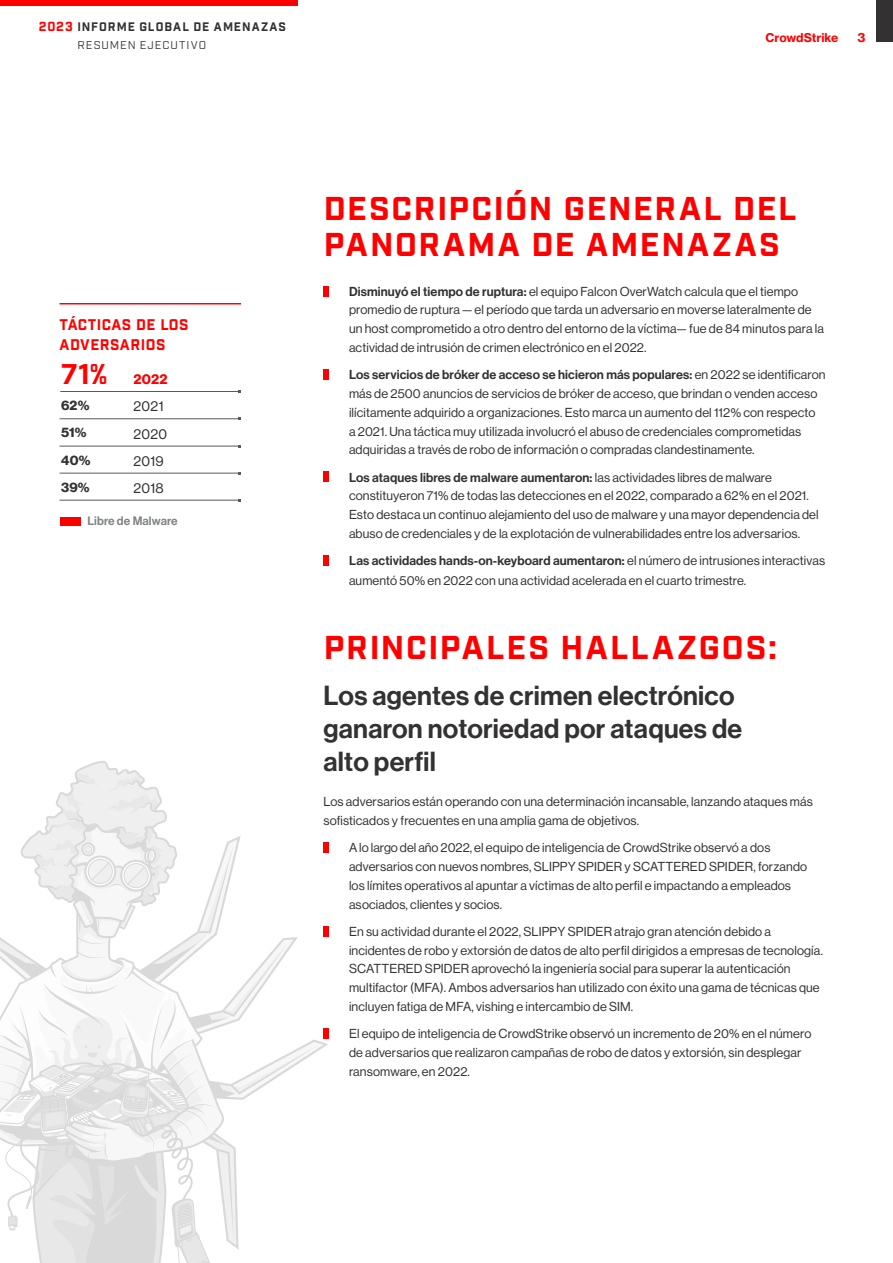
<style>
.page{position:relative;width:893px;height:1263px;background:#fff}
.page>*{position:absolute;margin:0;border:0;box-sizing:border-box;transform-origin:0 0}
.t1{font:700 33px/36px "Industry";letter-spacing:.06em;color:#f00}
.t2{font:500 27px/33px "Haas Grot Disp 65";letter-spacing:.01em;color:#333132}
.t3{font:15px/19.5px "Industry Inc Base";letter-spacing:.035em;color:#f00}
.t4{font:13.5px "Haas Grot Disp 55 Roman";letter-spacing:.025em;color:#333132}
.t5{font:700 13.5px/26px "Haas Grot Disp 75";letter-spacing:.015em;color:#f00}
.t6{font:700 13.5px "Haas Grot Disp 75";color:#333132}
.t7{font:12.75px/18.8px "Haas Grot Disp 55 Roman";letter-spacing:.01em;color:#333132}
.t8{font:500 12.75px "Haas Grot Disp 65";letter-spacing:.01em;color:#333132}
.t9{font:12px "Industry Inc Base";letter-spacing:.08em;color:#333132}
.t10{font:500 12px "Haas Grot Disp 65";letter-spacing:.01em;color:#808285}
.t11{font:700 12px "Haas Grot Text 75";letter-spacing:-.005em;color:#f00}
.t12{font:11.25px "Industry";letter-spacing:.09em;color:#333132}
.s1{font-size:12.75px;color:#f00}
.s2{font-family:"Industry";font-size:28.5px}
.s3{color:#333132}
.s4{font-family:"Haas Grot Disp 65";font-weight:500}
.s5{font-family:"Haas Grot Disp 55 Roman";font-weight:400}
</style>
<div class="page">
<svg style="left:0;top:761px;width:328px;height:502px"></svg>
<div style="left:323px;top:286px;width:6px;height:10px;background:#f00"></div>
<div style="left:323px;top:369px;width:6px;height:10px;background:#f00"></div>
<div style="left:323px;top:472px;width:6px;height:10px;background:#f00"></div>
<div style="left:323px;top:555px;width:6px;height:10px;background:#f00"></div>
<div style="left:323px;top:843px;width:6px;height:10px;background:#f00"></div>
<div style="left:323px;top:926px;width:6px;height:10px;background:#f00"></div>
<div style="left:323px;top:1028px;width:6px;height:10px;background:#f00"></div>
<hr style="left:60px;top:303px;width:181px;height:1px;background:#f00">
<hr style="left:60px;top:391px;width:180px;height:1px;background:#58595b">
<hr style="left:60px;top:418px;width:180px;height:1px;background:#58595b">
<hr style="left:60px;top:446px;width:180px;height:1px;background:#58595b">
<hr style="left:60px;top:473px;width:180px;height:1px;background:#58595b">
<hr style="left:60px;top:500px;width:180px;height:1px;background:#58595b">
<div style="left:60px;top:517px;width:21px;height:8px;background:#fc0000"></div>
<div style="left:877px;top:0;width:16px;height:42px;background:#333132"></div>
<div style="left:0;top:0;width:298px;height:6px;background:#f00"></div>
<p class="t9" style="left:39px;top:20px;width:249px"><span class="s1">2023</span> INFORME GLOBAL DE AMENAZAS</p>
<p class="t12" style="left:78px;top:39px;width:130px">RESUMEN EJECUTIVO</p>
<p class="t11" style="left:766px;top:30px;width:74px">CrowdStrike</p>
<p class="t11" style="left:857px;top:30px;width:9px">3</p>
<p class="t3" style="left:60px;top:316px;width:130px">TÁCTICAS DE LOS<br>ADVERSARIOS</p>
<p class="t5" style="left:61px;top:366px;width:108px"><span class="s2">71%</span> 2022<br><span class="s3">62%</span></p>
<p class="t4" style="left:134px;top:399px;width:31px">2021</p>
<p class="t6" style="left:61px;top:424px;width:27px">51%</p>
<p class="t4" style="left:134px;top:426px;width:35px">2020</p>
<p class="t6" style="left:61px;top:452px;width:31px">40%</p>
<p class="t4" style="left:134px;top:454px;width:32px">2019</p>
<p class="t6" style="left:61px;top:479px;width:30px">39%</p>
<p class="t4" style="left:134px;top:481px;width:32px">2018</p>
<p class="t10" style="left:87px;top:514px;width:92px">Libre de Malware</p>
<h1 class="t1" style="left:324px;top:192px;width:474px">DESCRIPCIÓN GENERAL DEL<br>PANORAMA DE AMENAZAS</h1>
<p class="t7" style="left:349px;top:282px;width:477px"><span class="s4">Disminuyó el tiempo de ruptura:</span> el equipo Falcon OverWatch calcula que el tiempo promedio de ruptura — el período que tarda un adversario en moverse lateralmente de un host comprometido a otro dentro del entorno de la víctima— fue de 84 minutos para la actividad de intrusión de crimen electrónico en el 2022.</p>
<p class="t8" style="left:349px;top:367px;width:478px">Los servicios de bróker de acceso se hicieron más populares: <span class="s5">en 2022 se identificaron</span></p>
<p class="t7" style="left:349px;top:384px;width:470px">más de 2500 anuncios de servicios de bróker de acceso, que brindan o venden acceso ilícitamente adquirido a organizaciones. Esto marca un aumento del 112% con respecto a 2021. Una táctica muy utilizada involucró el abuso de credenciales comprometidas adquiridas a través de robo de información o compradas clandestinamente.</p>
<p class="t8" style="left:349px;top:470px;width:424px">Los ataques libres de malware aumentaron: <span class="s5">las actividades libres de malware</span></p>
<p class="t7" style="left:349px;top:486px;width:471px">constituyeron 71% de todas las detecciones en el 2022, comparado a 62% en el 2021.<br>Esto destaca un continuo alejamiento del uso de malware y una mayor dependencia del abuso de credenciales y de la explotación de vulnerabilidades entre los adversarios.</p>
<p class="t8" style="left:349px;top:553px;width:478px">Las actividades hands-on-keyboard aumentaron: <span class="s5">el número de intrusiones interactivas</span></p>
<p class="t7" style="left:349px;top:571px;width:399px">aumentó 50% en 2022 con una actividad acelerada en el cuarto trimestre.</p>
<h1 class="t1" style="left:324px;top:631px;width:454px">PRINCIPALES HALLAZGOS:</h1>
<h2 class="t2" style="left:323px;top:679px;width:420px">Los agentes de crimen electrónico ganaron notoriedad por ataques de alto perfil</h2>
<p class="t7" style="left:323px;top:792px;width:491px">Los adversarios están operando con una determinación incansable, lanzando ataques más sofisticados y frecuentes en una amplia gama de objetivos.</p>
<p class="t7" style="left:349px;top:838px;width:460px">A lo largo del año 2022, el equipo de inteligencia de CrowdStrike observó a dos adversarios con nuevos nombres, SLIPPY SPIDER y SCATTERED SPIDER, forzando los límites operativos al apuntar a víctimas de alto perfil e impactando a empleados asociados, clientes y socios.</p>
<p class="t7" style="left:349px;top:922px;width:475px">En su actividad durante el 2022, SLIPPY SPIDER atrajo gran atención debido a incidentes de robo y extorsión de datos de alto perfil dirigidos a empresas de tecnología.<br>SCATTERED SPIDER aprovechó la ingeniería social para superar la autenticación multifactor (MFA). Ambos adversarios han utilizado con éxito una gama de técnicas que incluyen fatiga de MFA, vishing e intercambio de SIM.</p>
<p class="t7" style="left:349px;top:1024px;width:464px;line-height:19.2px">El equipo de inteligencia de CrowdStrike observó un incremento de 20% en el número de adversarios que realizaron campañas de robo de datos y extorsión, sin desplegar ransomware, en 2022.</p>
</div>
